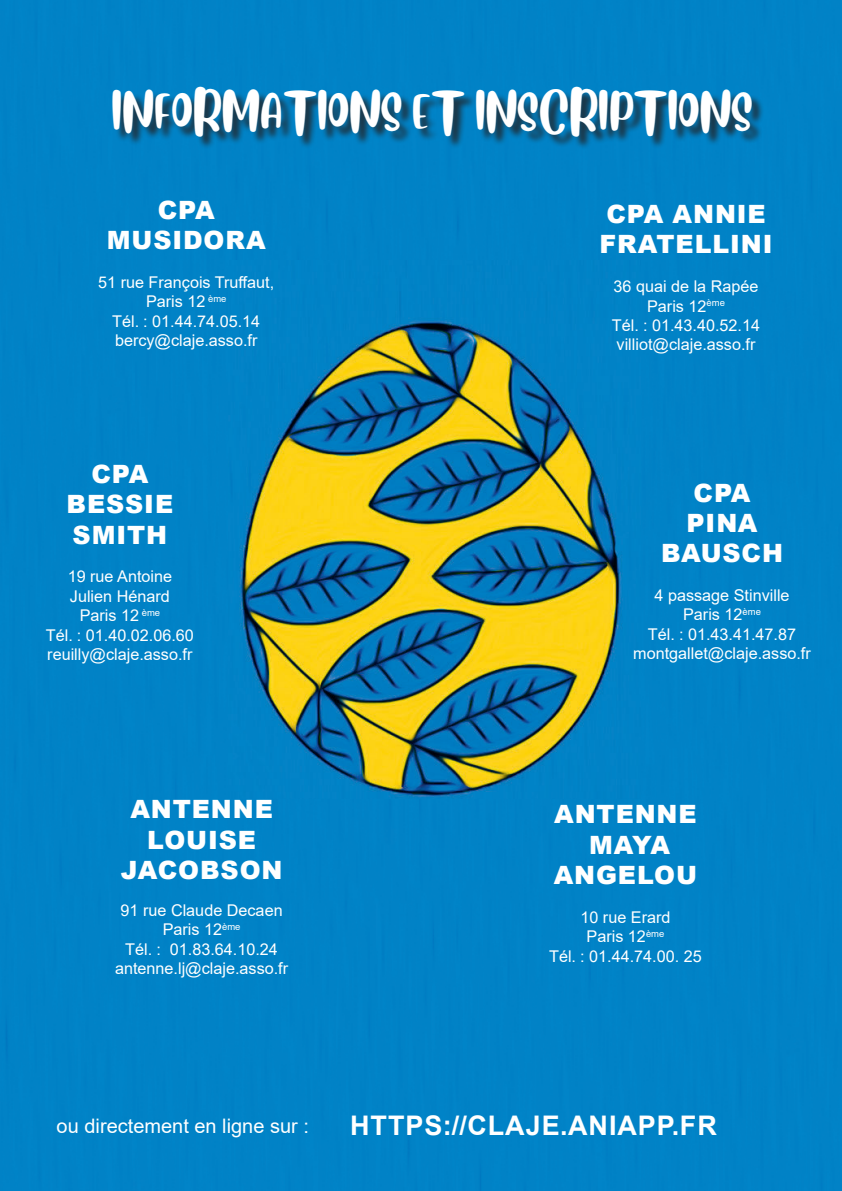
<style>
.page{position:relative;width:842px;height:1191px;background:#0182c6}
.page>*{position:absolute;margin:0;border:0;box-sizing:border-box;transform-origin:0 0}
.t1{font:38.2px "Blueberry";color:#fff}
.t2{font:700 27px "Arial";letter-spacing:.035em;color:#fff}
.t3{font:900 25.2px/30.2px "Arial";letter-spacing:.035em;color:#fff;text-align:center}
.t4{font:20px "Arial";color:#fff}
.t5{font:16.2px/19.4px "Arial";color:#fff;text-align:center}
</style>
<div class="page">
<div style="left:114px;top:89px;width:651px;height:61px;background:#231f20;opacity:.75"></div>
<img style="left:228px;top:261px;width:413px;height:537px">
<h1 class="t1" style="left:112px;top:87px;width:643px">INFORMATIONS ET INSCRIPTIONS</h1>
<h3 class="t3" style="left:107px;top:195px;width:160px">CPA<br>MUSIDORA</h3>
<p class="t5" style="left:98px;top:272px;width:178px">51 rue François Truffaut,<br>Paris 12 <sup>ème<br></sup>Tél. : 01.44.74.05.14 bercy@claje.asso.fr</p>
<h3 class="t3" style="left:67px;top:459px;width:108px">CPA<br>BESSIE<br>SMITH</h3>
<p class="t5" style="left:46px;top:568px;width:150px">19 rue Antoine<br>Julien Hénard<br>Paris 12 <sup>ème<br></sup>Tél. : 01.40.02.06.60 reuilly@claje.asso.fr</p>
<h3 class="t3" style="left:121px;top:794px;width:163px">ANTENNE<br>LOUISE<br>JACOBSON</h3>
<p class="t5" style="left:115px;top:902px;width:175px">91 rue Claude Decaen<br>Paris 12<sup>ème<br></sup>Tél. : 01.83.64.10.24 antenne.lj@claje.asso.fr</p>
<h3 class="t3" style="left:600px;top:199px;width:174px;text-align:left">CPA ANNIE<br>FRATELLINI</h3>
<p class="t5" style="left:612px;top:278px;width:150px">36 quai de la Rapée<br>Paris 12<sup>ème<br></sup>Tél. : 01.43.40.52.14 villiot@claje.asso.fr</p>
<h3 class="t3" style="left:661px;top:478px;width:124px">CPA<br>PINA<br>BAUSCH</h3>
<p class="t5" style="left:633px;top:587px;width:179px">4 passage Stinville<br>Paris 12<sup>ème<br></sup>Tél. : 01.43.41.47.87 montgallet@claje.asso.fr</p>
<h3 class="t3" style="left:554px;top:799px;width:145px">ANTENNE<br>MAYA<br>ANGELOU</h3>
<p class="t5" style="left:549px;top:909px;width:154px">10 rue Erard<br>Paris 12<sup>ème<br></sup>Tél. : 01.44.74.00. 25</p>
<p class="t4" style="left:57px;top:1118px;width:254px">ou directement en ligne sur :</p>
<h2 class="t2" style="left:350px;top:1109px;width:368px">HTTPS://CLAJE.ANIAPP.FR</h2>
</div>
